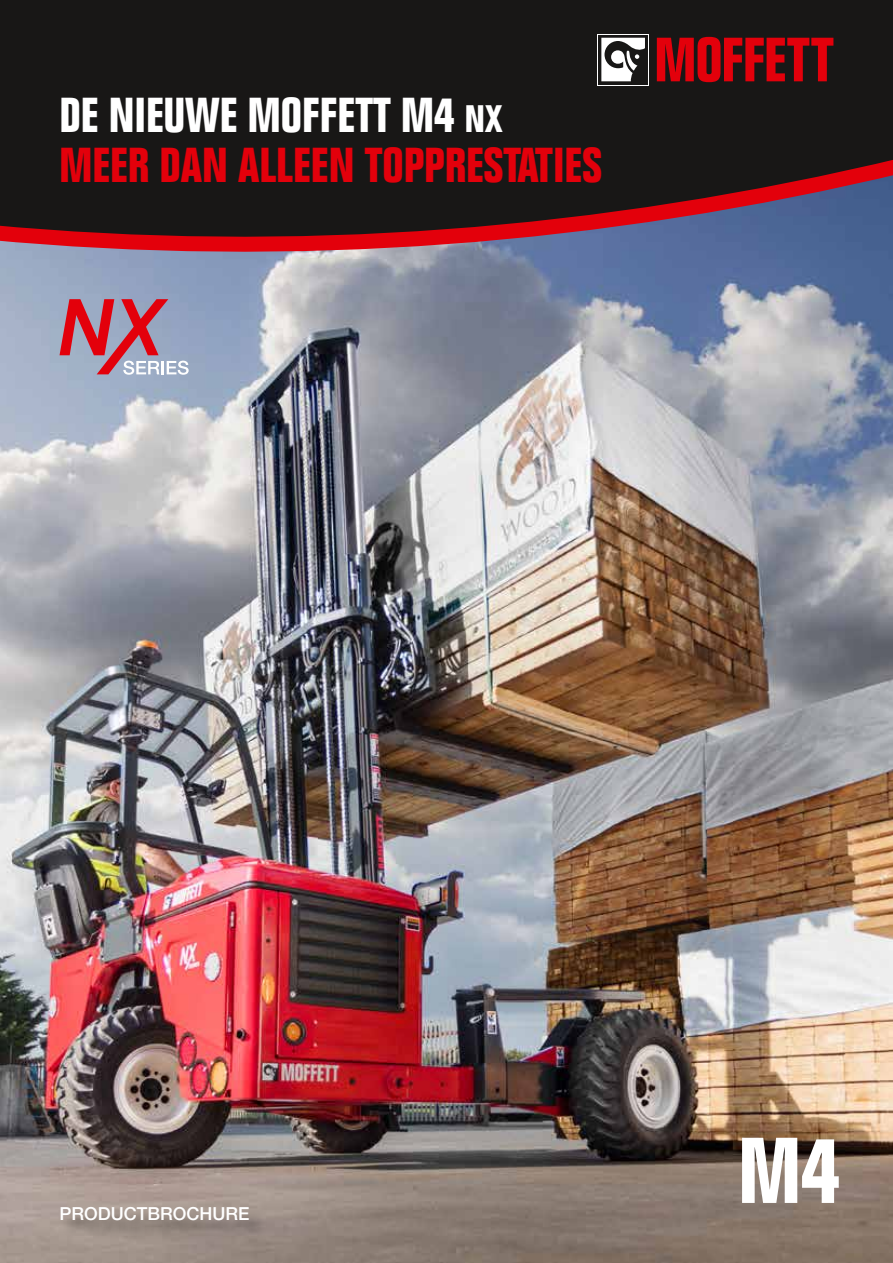
<style>
.page{position:relative;width:893px;height:1263px;background:#fff}
.page>*{position:absolute;margin:0;border:0;box-sizing:border-box;transform-origin:0 0}
.t1{font:700 condensed 91.35px "Folio Std";color:#fff}
.t2{font:700 condensed 48px/50.4px "Folio Std";color:#e3000b}
.t3{font:500 18px "Helvetica Neue LT Pro";color:#fff}
.s1{color:#fff}
.s2{font-size:37.5px;color:#fff}
</style>
<div class="page">
<div style="left:0;top:0;width:893px;height:146px;background:#181716"></div>
<svg style="left:598px;top:34px;width:51px;height:51px"></svg>
<svg style="left:598px;top:35px;width:50px;height:49px"></svg>
<svg style="left:601px;top:38px;width:44px;height:43px"></svg>
<svg style="left:657px;top:37px;width:176px;height:45px;background:#91090f"></svg>
<img style="left:0;top:253px;width:893px;height:1010px">
<svg style="left:60px;top:299px;width:129px;height:76px;background:#b47a8e"></svg>
<div style="left:62px;top:1209px;width:206px;height:31px;background:#181716;opacity:.4"></div>
<svg style="left:0;top:146px;width:893px;height:107px;background:#41252e"></svg>
<p class="t2" style="left:60px;top:91px;width:544px"><span class="s1">DE NIEUWE MOFFETT M4</span> <span class="s2">NX<br></span>MEER DAN ALLEEN TOPPRESTATIES</p>
<p class="t3" style="left:60px;top:1203px;width:192px">PRODUCTBROCHURE</p>
<h1 class="t1" style="left:738px;top:1120px;width:103px">M4</h1>
</div>
